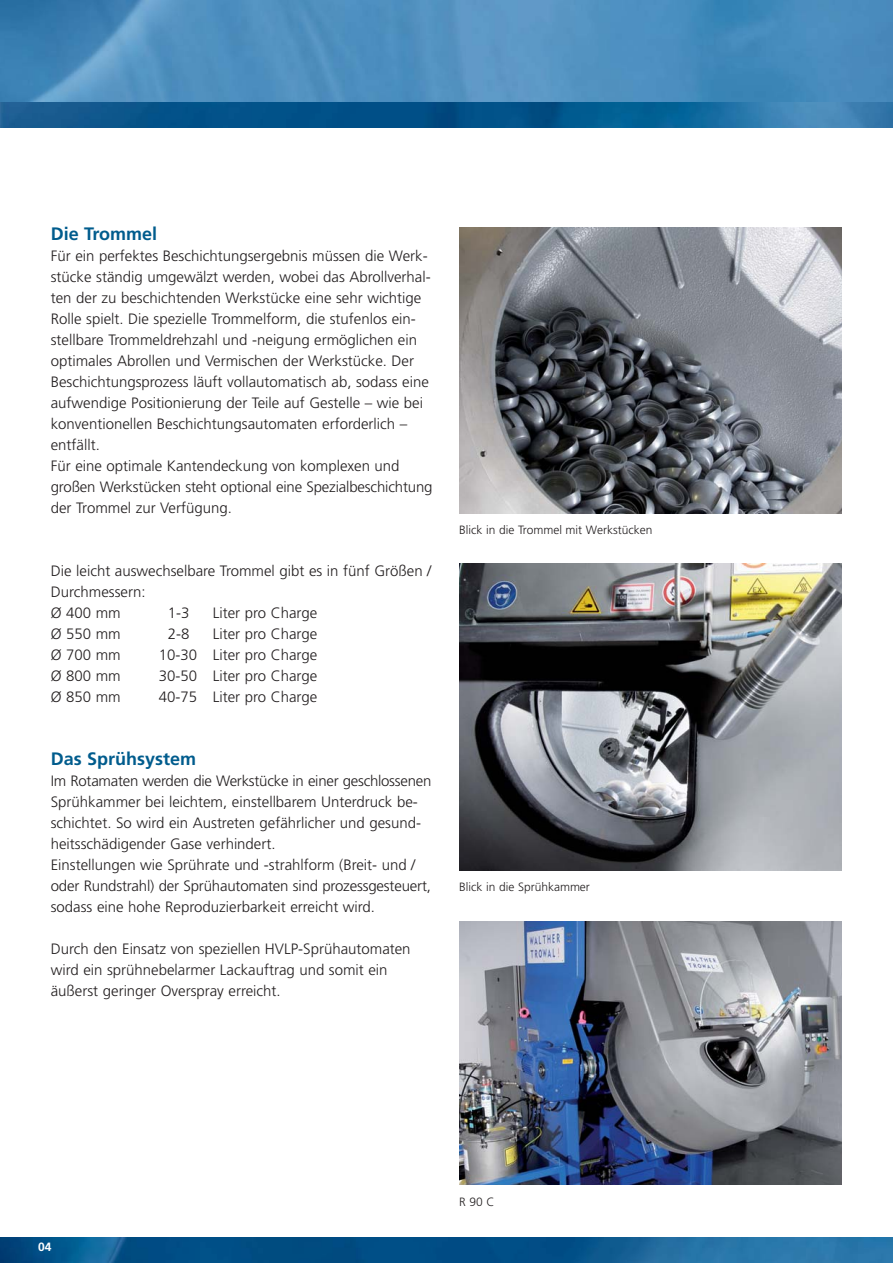
<style>
.page{position:relative;width:893px;height:1263px;background:#fff}
.page>*{position:absolute;margin:0;border:0;box-sizing:border-box;transform-origin:0 0}
.t1{font:700 18px "Frutiger";color:#005c8d}
.t2{font:300 15px/21px "Frutiger";color:#231f20}
.t3{font:300 12px "Frutiger";color:#231f20}
.t4{font:700 12px "Frutiger";color:#fff}
</style>
<div class="page">
<img style="left:0;top:1237px;width:892px;height:26px">
<img style="left:0;top:0;width:892px;height:102px">
<svg style="left:0;top:102px;width:892px;height:26px;background:#105e93"></svg>
<img style="left:459px;top:228px;width:383px;height:285px">
<img style="left:459px;top:564px;width:383px;height:306px">
<img style="left:459px;top:922px;width:383px;height:263px">
<p class="t1" style="left:51px;top:227px;width:108px">Die Trommel</p>
<p class="t2" style="left:51px;top:247px;width:383px">Für ein perfektes Beschichtungsergebnis müssen die Werk - stücke ständig umgewälzt werden, wobei das Abrollver hal - ten der zu beschichtenden Werkstücke eine sehr wichtige Rolle spielt. Die spezielle Trommelform, die stufenlos ein - stellbare Trommeldrehzahl und -neigung ermöglichen ein optimales Abrollen und Vermischen der Werkstücke. Der Beschichtungsprozess läuft vollautomatisch ab, sodass eine aufwendige Positionierung der Teile auf Gestelle – wie bei konventionellen Beschichtungsautomaten erforderlich – entfällt.<br>Für eine optimale Kantendeckung von komplexen und großen Werkstücken steht optional eine Spezialbeschichtung der Trommel zur Verfügung.</p>
<p class="t2" style="left:51px;top:562px;width:382px">Die leicht auswechselbare Trommel gibt es in fünf Größen /<br>Durchmessern:<br>Ø 400 mm</p>
<p class="t2" style="left:168px;top:604px;width:23px">1-3</p>
<p class="t2" style="left:213px;top:604px;width:106px">Liter pro Charge</p>
<p class="t2" style="left:51px;top:625px;width:71px">Ø 550 mm</p>
<p class="t2" style="left:168px;top:625px;width:23px">2-8</p>
<p class="t2" style="left:213px;top:625px;width:106px">Liter pro Charge</p>
<p class="t2" style="left:51px;top:646px;width:71px">Ø 700 mm</p>
<p class="t2" style="left:159px;top:646px;width:160px">10-30 Liter pro Charge</p>
<p class="t2" style="left:51px;top:667px;width:71px">Ø 800 mm</p>
<p class="t2" style="left:159px;top:667px;width:160px">30-50 Liter pro Charge</p>
<p class="t2" style="left:51px;top:688px;width:71px">Ø 850 mm</p>
<p class="t2" style="left:159px;top:688px;width:160px">40-75 Liter pro Charge</p>
<p class="t1" style="left:51px;top:752px;width:147px">Das Sprühsystem</p>
<p class="t2" style="left:51px;top:772px;width:382px">Im Rotamaten werden die Werkstücke in einer geschlossenen Sprühkammer bei leichtem, einstellbarem Unterdruck be - schichtet. So wird ein Austreten gefährlicher und gesund - heits schädigender Gase verhindert.<br>Einstellungen wie Sprührate und -strahlform (Breit- und / oder Rundstrahl) der Sprühautomaten sind prozessgesteuert, sodass eine hohe Reproduzierbarkeit erreicht wird.</p>
<p class="t2" style="left:51px;top:940px;width:361px">Durch den Einsatz von speziellen HVLP-Sprühautomaten wird ein sprühnebelarmer Lackauftrag und somit ein äußerst geringer Overspray erreicht.</p>
<p class="t3" style="left:459px;top:525px;width:195px">Blick in die Trommel mit Werkstücken</p>
<p class="t3" style="left:459px;top:882px;width:132px">Blick in die Sprühkammer</p>
<p class="t4" style="left:38px;top:1242px;width:15px">04</p>
<p class="t3" style="left:459px;top:1197px;width:37px">R 90 C</p>
</div>
